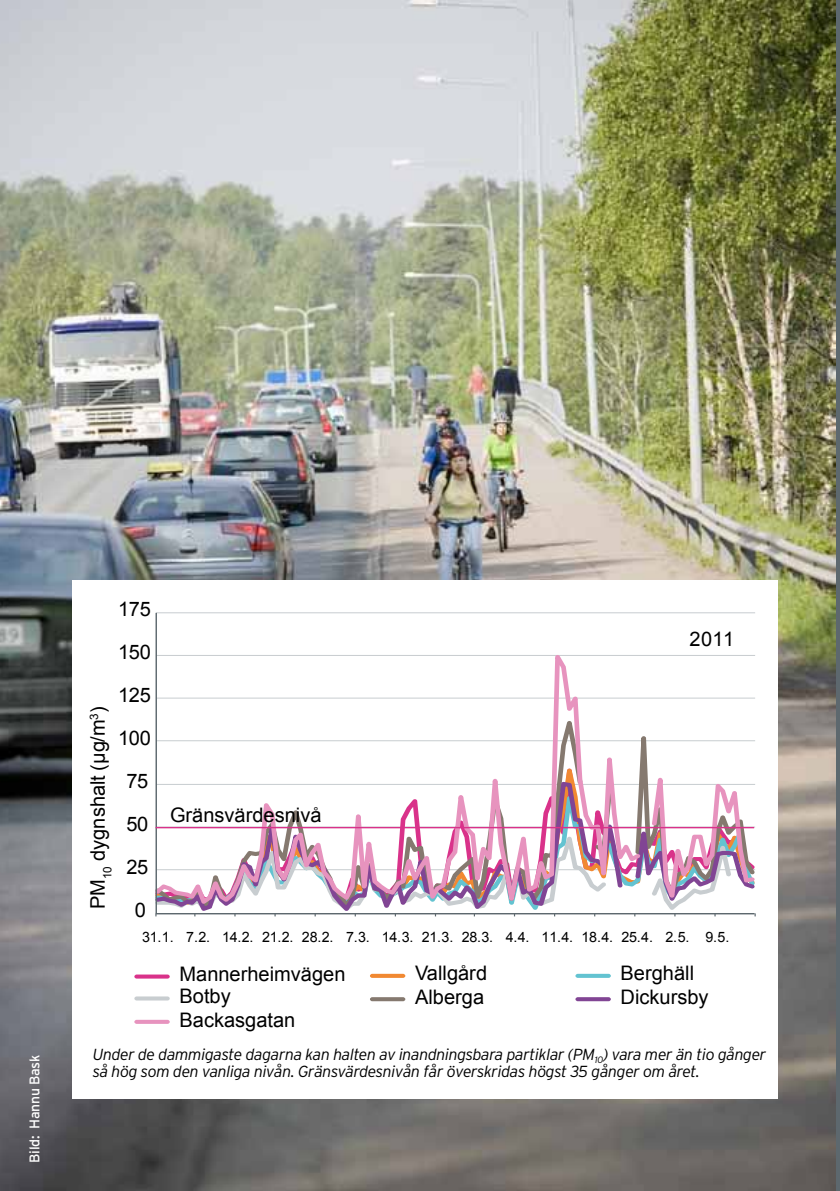
<style>
.page{position:relative;width:840px;height:1191px;background:#fff}
.page>*{position:absolute;margin:0;border:0;box-sizing:border-box;transform-origin:0 0}
.t1{font:20px "Arial";color:#000}
.t2{font:italic 300 16px/17px "Interstate Plus";letter-spacing:-.025em;color:#000}
.t3{font:14.4px "Arial";letter-spacing:-.015em;color:#000}
.t4{font:14px "Interstate";letter-spacing:-.02em;color:#fff}
</style>
<div class="page">
<img style="left:0;top:0;width:834px;height:1191px">
<div style="left:72px;top:580px;width:705px;height:518px;background:#fff"></div>
<hr style="left:156px;top:612px;width:598px;height:1px;background:#c8cdd0">
<svg style="left:157px;top:904px;width:523px;height:7px"></svg>
<svg style="left:157px;top:655px;width:597px;height:249px"></svg>
<svg style="left:134px;top:974px;width:36px;height:4px"></svg>
<div style="left:370px;top:973px;width:35px;height:5px;background:#f18932;border-radius:2px"></div>
<div style="left:575px;top:973px;width:35px;height:5px;background:#63c3d1;border-radius:2px"></div>
<svg style="left:134px;top:996px;width:36px;height:4px"></svg>
<svg style="left:370px;top:997px;width:35px;height:4px"></svg>
<svg style="left:575px;top:997px;width:35px;height:4px"></svg>
<div style="left:134px;top:1019px;width:36px;height:5px;background:#e793be;border-radius:2px"></div>
<hr style="left:155px;top:613px;width:2px;height:300px;background:#5d686e">
<hr style="left:155px;top:827px;width:598px;height:1px;background:#d9328a">
<hr style="left:156px;top:913px;width:598px;height:1px;background:#5d686e">
<p class="t4" style="left:26px;top:1162px;width:110px;rotate:-90deg">BILD: HANNU BASK</p>
<p class="t1" style="left:118px;top:596px;width:34px">175</p>
<p class="t1" style="left:118px;top:639px;width:34px">150</p>
<p class="t1" style="left:689px;top:626px;width:46px">2011</p>
<p class="t1" style="left:85px;top:909px;width:204px;rotate:-90deg">PM<sub>10</sub> dygnshalt (µg/m<sup>3</sup>)</p>
<p class="t1" style="left:118px;top:682px;width:34px">125</p>
<p class="t1" style="left:118px;top:725px;width:34px">100</p>
<p class="t1" style="left:126px;top:768px;width:23px">75</p>
<p class="t1" style="left:126px;top:811px;width:23px">50</p>
<p class="t1" style="left:126px;top:854px;width:23px">25</p>
<p class="t1" style="left:135px;top:897px;width:13px">0</p>
<p class="t1" style="left:170px;top:802px;width:153px">Gränsvärdesnivå</p>
<p class="t3" style="left:142px;top:927px;width:588px">31.1. 7.2. 14.2. 21.2. 28.2. 7.3. 14.3. 21.3. 28.3. 4.4. 11.4. 18.4. 25.4. 2.5. 9.5.</p>
<p class="t1" style="left:179px;top:960px;width:167px">Mannerheimvägen</p>
<p class="t1" style="left:415px;top:960px;width:73px">Vallgård</p>
<p class="t1" style="left:620px;top:960px;width:75px">Berghäll</p>
<p class="t1" style="left:179px;top:983px;width:53px">Botby</p>
<p class="t1" style="left:415px;top:983px;width:70px">Alberga</p>
<p class="t1" style="left:620px;top:983px;width:89px">Dickursby</p>
<p class="t1" style="left:179px;top:1006px;width:117px">Backasgatan</p>
<p class="t2" style="left:93px;top:1045px;width:675px">Under de dammigaste dagarna kan halten av inandningsbara partiklar (PM<sub>10</sub>) vara mer än tio gånger så hög som den vanliga nivån. Gränsvärdesnivån får överskridas högst 35 gånger om året.</p>
</div>
